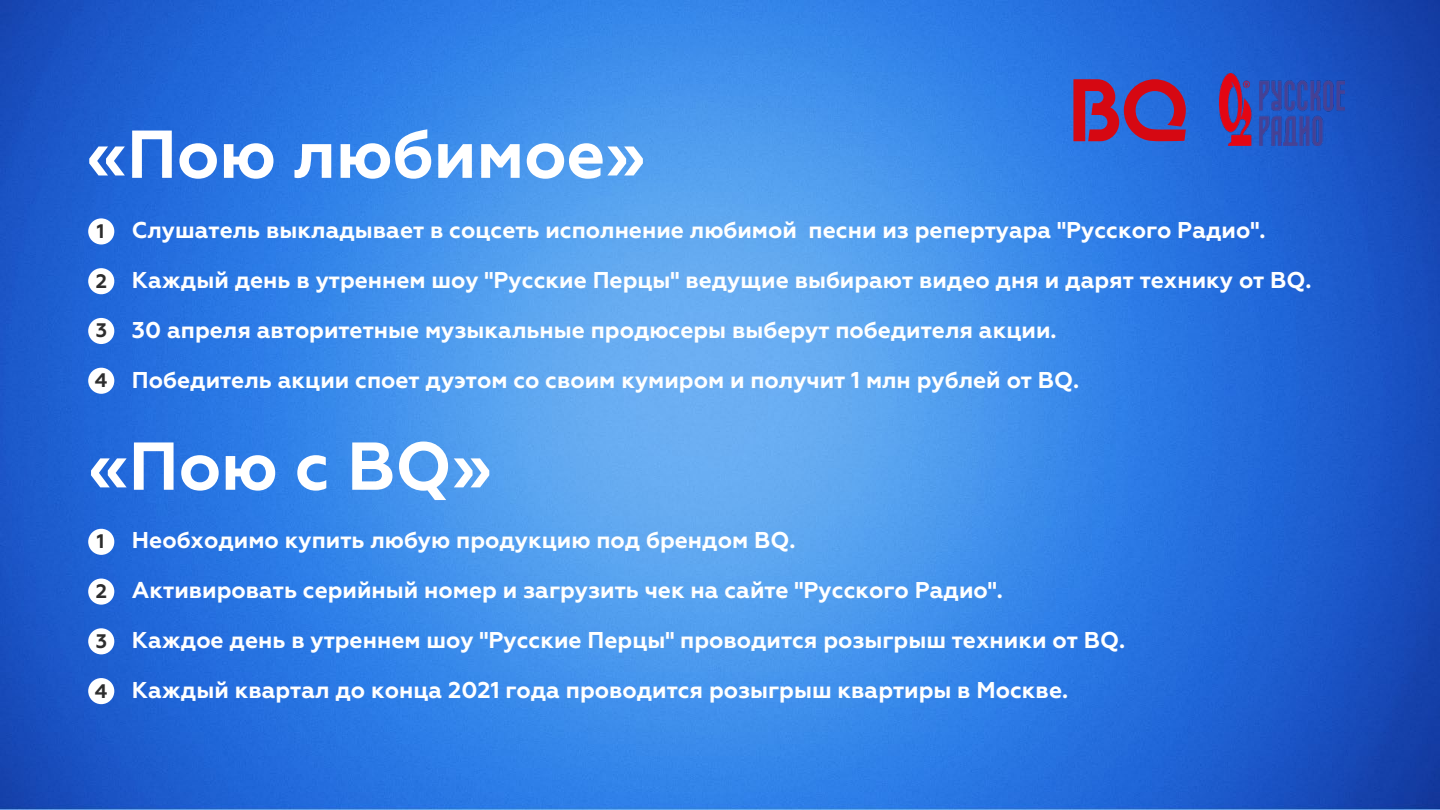
<style>
.page{position:relative;width:1440px;height:810px;background:#fff}
.page>*{position:absolute;margin:0;border:0;box-sizing:border-box;transform-origin:0 0}
.t1{font:700 67.57px "Geometria";color:#fff}
.t2{font:700 22.88px/50.2px "Geometria";color:#fff}
.t3{font:700 19.58px "Geometria";color:#2d2d2d}
</style>
<div class="page">
<img style="left:0;top:0;width:1440px;height:810px">
<div style="left:88px;top:529px;width:26px;height:26px;background:#fff;border-radius:50%"></div>
<div style="left:88px;top:579px;width:26px;height:26px;background:#fff;border-radius:50%"></div>
<div style="left:88px;top:628px;width:26px;height:26px;background:#fff;border-radius:50%"></div>
<div style="left:88px;top:678px;width:26px;height:26px;background:#fff;border-radius:50%"></div>
<div style="left:88px;top:218px;width:26px;height:27px;background:#fff;border-radius:50%"></div>
<div style="left:88px;top:268px;width:26px;height:26px;background:#fff;border-radius:50%"></div>
<div style="left:88px;top:318px;width:26px;height:26px;background:#fff;border-radius:50%"></div>
<div style="left:88px;top:368px;width:26px;height:26px;background:#fff;border-radius:50%"></div>
<svg style="left:1073px;top:79px;width:113px;height:62px;background:#86376e"></svg>
<img style="left:1219px;top:73px;width:125px;height:73px">
<h1 class="t1" style="left:87px;top:114px;width:559px">«Пою любимое»</h1>
<p class="t3" style="left:97px;top:219px;width:9px">1</p>
<p class="t3" style="left:96px;top:269px;width:13px">2</p>
<p class="t3" style="left:96px;top:319px;width:13px">3</p>
<p class="t3" style="left:95px;top:369px;width:14px">4</p>
<p class="t2" style="left:132px;top:205px;width:1181px">Слушатель выкладывает в соцсеть исполнение любимой песни из репертуара "Русского Радио".<br>Каждый день в утреннем шоу "Русские Перцы" ведущие выбирают видео дня и дарят технику от BQ.<br>30 апреля авторитетные музыкальные продюсеры выберут победителя акции.<br>Победитель акции споет дуэтом со своим кумиром и получит 1 млн рублей от BQ.</p>
<h1 class="t1" style="left:89px;top:426px;width:404px">«Пою с BQ»</h1>
<p class="t3" style="left:97px;top:530px;width:9px">1</p>
<p class="t3" style="left:96px;top:580px;width:13px">2</p>
<p class="t3" style="left:96px;top:629px;width:13px">3</p>
<p class="t3" style="left:95px;top:679px;width:14px">4</p>
<p class="t2" style="left:132px;top:515px;width:995px">Необходимо купить любую продукцию под брендом BQ.<br>Активировать серийный номер и загрузить чек на сайте "Русского Радио".<br>Каждое день в утреннем шоу "Русские Перцы" проводится розыгрыш техники от BQ.<br>Каждый квартал до конца 2021 года проводится розыгрыш квартиры в Москве.</p>
</div>
